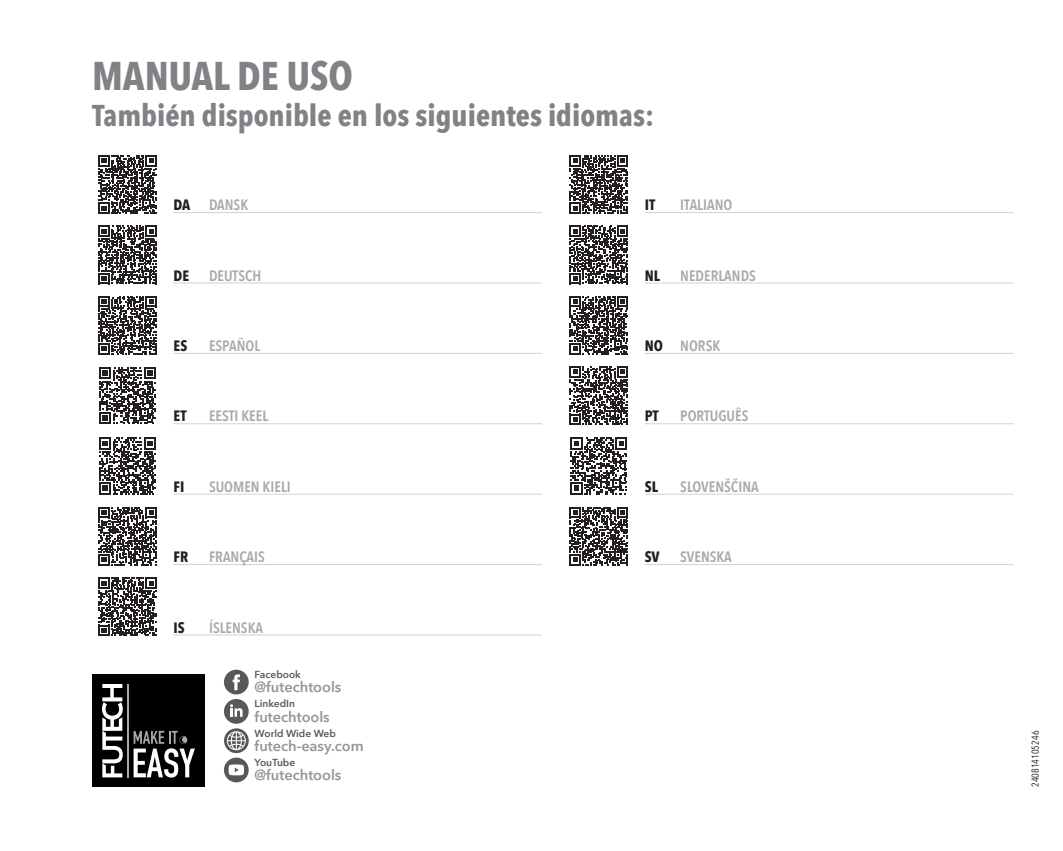
<style>
.page{position:relative;width:1063px;height:851px;background:#fff}
.page>*{position:absolute;margin:0;border:0;box-sizing:border-box;transform-origin:0 0}
.t1{font:700 40px "Avenir Next Condensed";color:#808285}
.t2{font:700 30px "Avenir Next Condensed";color:#808285}
.MORE_LANGUAGES{font:600 15px "Avenir Next Condensed";color:#a8a9ad}
.MORE_LANGUAGES-2{font:700 15px "Avenir Next Condensed";color:#231f20}
.t3{font:600 14.5px "Avenir Next";color:#939598}
.t4{font:600 10.25px "Avenir Next";color:#57585a}
.TEKST{font:10px "Avenir Next Condensed";color:#231f20}
.s1{font-weight:700;color:#231f20}
</style>
<div class="page">
<div style="left:224px;top:669px;width:25px;height:25px;background:#57585a;border-radius:50%"></div>
<svg style="left:233px;top:674px;width:7px;height:16px"></svg>
<div style="left:224px;top:699px;width:25px;height:24px;background:#57585a;border-radius:50%"></div>
<svg style="left:230px;top:704px;width:13px;height:12px"></svg>
<div style="left:224px;top:757px;width:25px;height:25px;background:#57585a;border-radius:50%"></div>
<svg style="left:229px;top:764px;width:15px;height:11px"></svg>
<svg style="left:224px;top:728px;width:25px;height:25px"></svg>
<svg style="left:227px;top:731px;width:19px;height:19px"></svg>
<div style="left:92px;top:674px;width:113px;height:113px;background:#000001"></div>
<hr style="left:127px;top:684px;width:2px;height:93px;background:#a8a9ad">
<svg style="left:102px;top:684px;width:21px;height:93px"></svg>
<svg style="left:134px;top:730px;width:61px;height:47px"></svg>
<svg style="left:98px;top:155px;width:59px;height:59px"></svg>
<svg style="left:570px;top:155px;width:58px;height:59px"></svg>
<svg style="left:98px;top:226px;width:59px;height:58px"></svg>
<svg style="left:98px;top:296px;width:59px;height:58px"></svg>
<svg style="left:570px;top:226px;width:58px;height:58px"></svg>
<svg style="left:99px;top:367px;width:57px;height:57px"></svg>
<svg style="left:570px;top:296px;width:58px;height:58px"></svg>
<svg style="left:99px;top:437px;width:57px;height:57px"></svg>
<svg style="left:570px;top:366px;width:58px;height:58px"></svg>
<svg style="left:98px;top:507px;width:59px;height:58px"></svg>
<svg style="left:570px;top:437px;width:57px;height:57px"></svg>
<svg style="left:98px;top:577px;width:59px;height:58px"></svg>
<svg style="left:570px;top:507px;width:58px;height:58px"></svg>
<hr style="left:174px;top:212px;width:368px;height:1px;background:#d1d2d4">
<hr style="left:174px;top:282px;width:368px;height:1px;background:#d1d2d4">
<hr style="left:174px;top:353px;width:368px;height:1px;background:#d1d2d4">
<hr style="left:174px;top:423px;width:368px;height:1px;background:#d1d2d4">
<hr style="left:174px;top:493px;width:368px;height:1px;background:#d1d2d4">
<hr style="left:174px;top:564px;width:368px;height:1px;background:#d1d2d4">
<hr style="left:174px;top:634px;width:368px;height:1px;background:#d1d2d4">
<hr style="left:645px;top:212px;width:368px;height:1px;background:#d1d2d4">
<hr style="left:645px;top:282px;width:368px;height:1px;background:#d1d2d4">
<hr style="left:645px;top:353px;width:368px;height:1px;background:#d1d2d4">
<hr style="left:645px;top:423px;width:368px;height:1px;background:#d1d2d4">
<hr style="left:645px;top:493px;width:368px;height:1px;background:#d1d2d4">
<hr style="left:645px;top:564px;width:368px;height:1px;background:#d1d2d4">
<p class="t1" style="left:92px;top:51px;width:262px">MANUAL DE USO</p>
<p class="t2" style="left:92px;top:97px;width:563px">También disponible en los siguientes idiomas:</p>
<p class="MORE_LANGUAGES-2" style="left:174px;top:196px;width:18px">DA</p>
<p class="MORE_LANGUAGES" style="left:209px;top:192px;width:41px">DANSK</p>
<p class="MORE_LANGUAGES-2" style="left:174px;top:266px;width:17px">DE</p>
<p class="MORE_LANGUAGES" style="left:209px;top:262px;width:54px">DEUTSCH</p>
<p class="MORE_LANGUAGES-2" style="left:174px;top:336px;width:15px">ES</p>
<p class="MORE_LANGUAGES" style="left:209px;top:332px;width:53px">ESPAÑOL</p>
<p class="MORE_LANGUAGES-2" style="left:174px;top:407px;width:14px">ET</p>
<p class="MORE_LANGUAGES" style="left:209px;top:403px;width:61px">EESTI KEEL</p>
<p class="MORE_LANGUAGES-2" style="left:174px;top:477px;width:12px">FI</p>
<p class="MORE_LANGUAGES" style="left:209px;top:473px;width:83px">SUOMEN KIELI</p>
<p class="MORE_LANGUAGES-2" style="left:174px;top:547px;width:16px">FR</p>
<p class="MORE_LANGUAGES" style="left:209px;top:544px;width:57px">FRANÇAIS</p>
<p class="MORE_LANGUAGES-2" style="left:174px;top:618px;width:13px">IS</p>
<p class="MORE_LANGUAGES" style="left:209px;top:614px;width:56px">ÍSLENSKA</p>
<p class="t4" style="left:255px;top:665px;width:48px">Facebook</p>
<p class="t3" style="left:255px;top:675px;width:88px">@futechtools</p>
<p class="t4" style="left:255px;top:694px;width:42px">LinkedIn</p>
<p class="t3" style="left:255px;top:704px;width:77px">futechtools</p>
<p class="MORE_LANGUAGES-2" style="left:645px;top:196px;width:12px">IT</p>
<p class="MORE_LANGUAGES" style="left:680px;top:192px;width:54px">ITALIANO</p>
<p class="MORE_LANGUAGES-2" style="left:645px;top:266px;width:17px">NL</p>
<p class="MORE_LANGUAGES" style="left:680px;top:262px;width:77px">NEDERLANDS</p>
<p class="MORE_LANGUAGES" style="left:645px;top:332px;width:77px"><span class="s1">NO</span> NORSK</p>
<p class="MORE_LANGUAGES-2" style="left:645px;top:407px;width:15px">PT</p>
<p class="MORE_LANGUAGES" style="left:680px;top:403px;width:70px">PORTUGUÊS</p>
<p class="MORE_LANGUAGES-2" style="left:645px;top:477px;width:15px">SL</p>
<p class="MORE_LANGUAGES" style="left:680px;top:473px;width:80px">SLOVENŠČINA</p>
<p class="MORE_LANGUAGES-2" style="left:645px;top:547px;width:16px">SV</p>
<p class="MORE_LANGUAGES" style="left:680px;top:544px;width:53px">SVENSKA</p>
<p class="t4" style="left:255px;top:724px;width:83px">World Wide Web</p>
<p class="TEKST" style="left:1027px;top:787px;width:58px;rotate:-90deg">240814105246</p>
<p class="t3" style="left:255px;top:733px;width:111px">futech-easy.com</p>
<p class="t4" style="left:255px;top:753px;width:42px">YouTube</p>
<p class="t3" style="left:255px;top:762px;width:88px">@futechtools</p>
</div>
